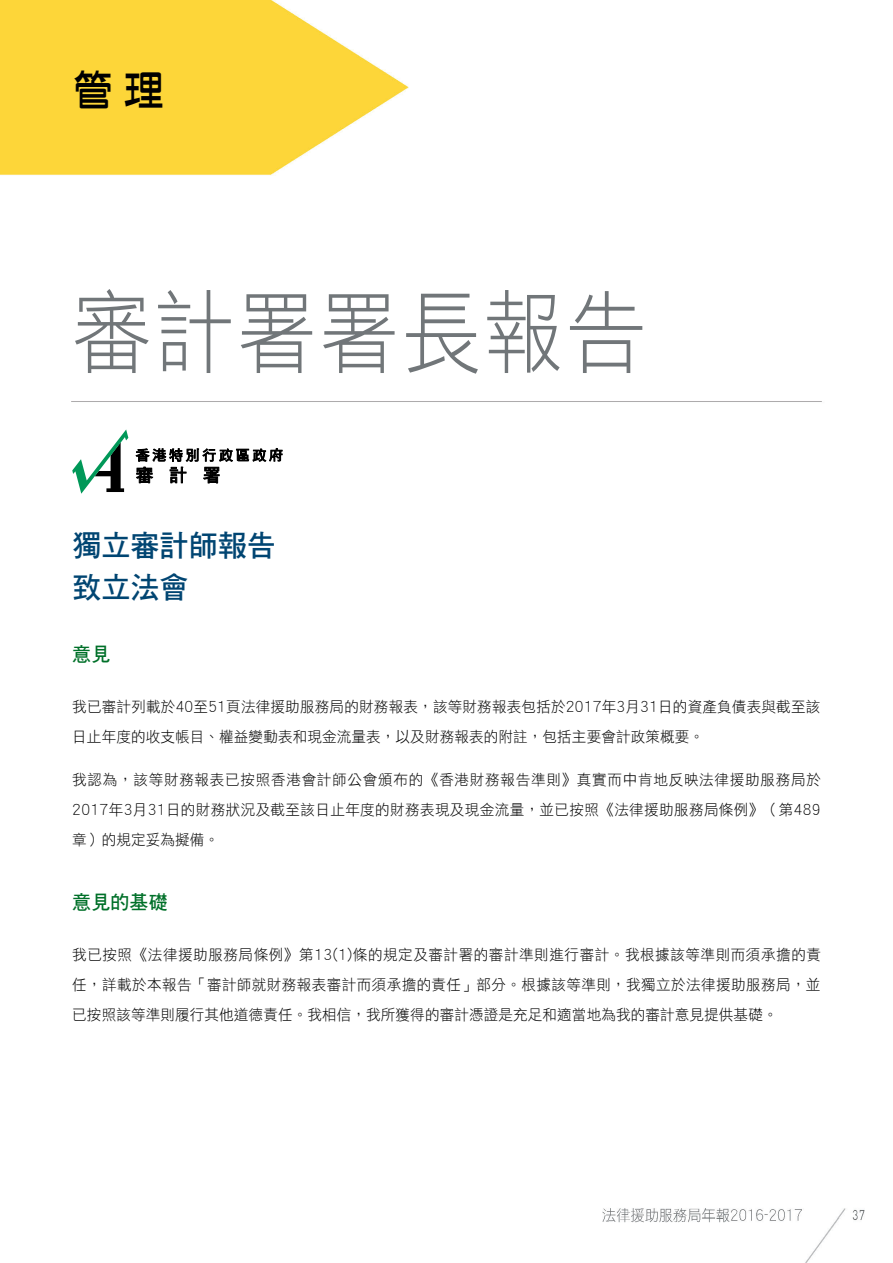
<style>
.page{position:relative;width:893px;height:1263px;background:#fff}
.page>*{position:absolute;margin:0;border:0;box-sizing:border-box;transform-origin:0 0}
.t1{font:90px "DF Hei HK W3";letter-spacing:.04em;color:#717679;scale:.88 1}
.t2{font:42px "DF Ya Yi HK W6";color:#000}
.t3{font:30px/41.7px "DF Hei HK W7";color:#004572}
.t4{font:19.5px "DF Hei HK W7";letter-spacing:.01em;color:#007029}
.t5{font:15px/30px "DF Hei HK W3";letter-spacing:.015em;color:#000;text-align:justify}
</style>
<div class="page">
<img style="left:0;top:0;width:865px;height:1263px">
<svg style="left:72px;top:429px;width:56px;height:65px"></svg>
<svg style="left:136px;top:448px;width:146px;height:35px"></svg>
<h1 class="t2" style="left:72px;top:67px;width:94px">管理</h1>
<h2 class="t1" style="left:72px;top:283px;width:653px">審計署署長報告</h2>
<h3 class="t3" style="left:72px;top:524px;width:205px">獨立審計師報告致立法會</h3>
<h4 class="t4" style="left:72px;top:643px;width:40px">意見</h4>
<p class="t5" style="left:72px;top:692px;width:750px">我已審計列載於40至51頁法律援助服務局的財務報表，該等財務報表包括於2017年3月31日的資產負債表與截至該日止年度的收支帳目、權益變動表和現金流量表，以及財務報表的附註，包括主要會計政策概要。</p>
<p class="t5" style="left:72px;top:764px;width:750px">我認為，該等財務報表已按照香港會計師公會頒布的《香港財務報告準則》真實而中肯地反映法律援助服務局於2017年3月31日的財務狀況及截至該日止年度的財務表現及現金流量，並已按照《法律援助服務局條例》（第489章）的規定妥為擬備。</p>
<h4 class="t4" style="left:72px;top:891px;width:97px">意見的基礎</h4>
<p class="t5" style="left:72px;top:940px;width:750px">我已按照《法律援助服務局條例》第13(1)條的規定及審計署的審計準則進行審計。我根據該等準則而須承擔的責任，詳載於本報告「審計師就財務報表審計而須承擔的責任」部分。根據該等準則，我獨立於法律援助服務局，並已按照該等準則履行其他道德責任。我相信，我所獲得的審計憑證是充足和適當地為我的審計意見提供基礎。</p>
</div>
